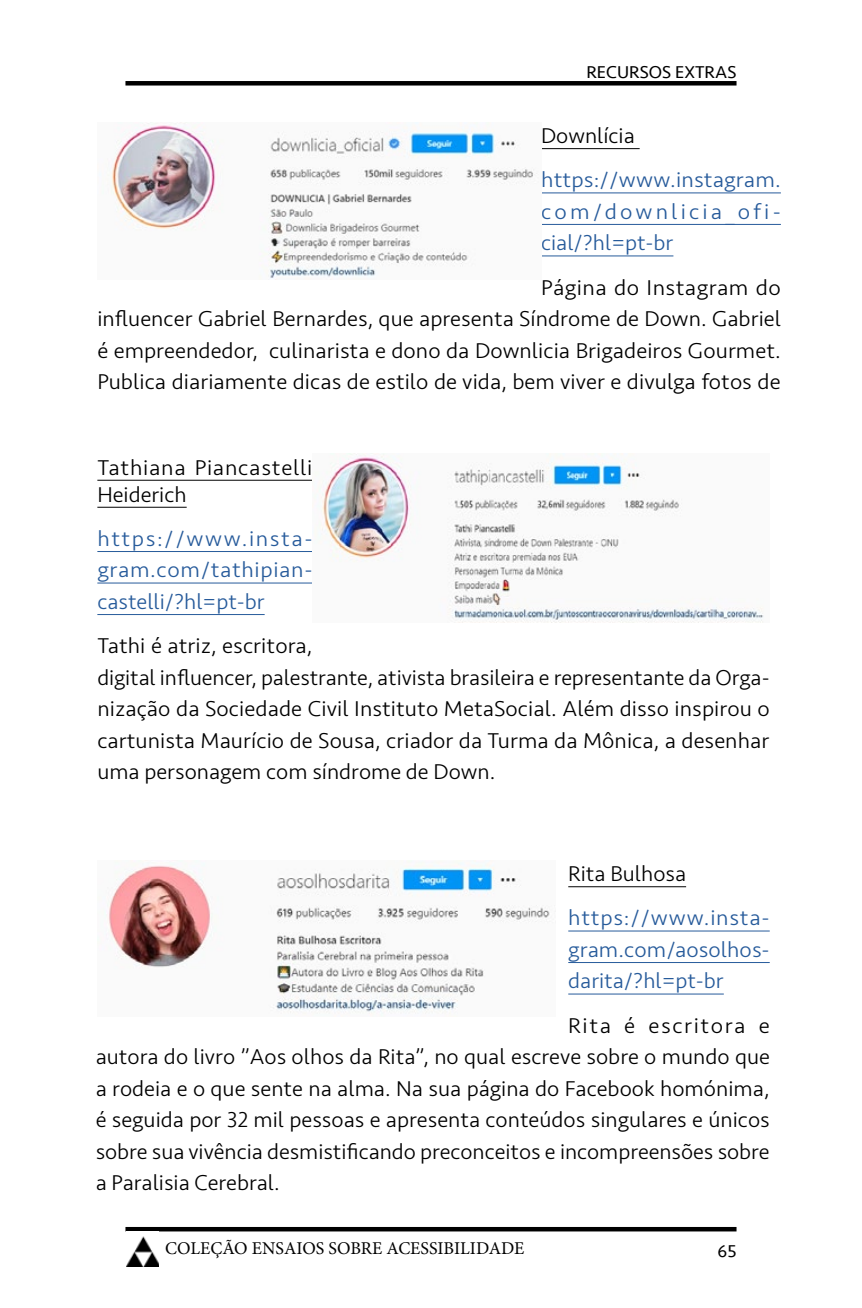
<style>
.page{position:relative;width:862px;height:1308px;background:#fff}
.page>*{position:absolute;margin:0;border:0;box-sizing:border-box;transform-origin:0 0}
.t1{font:300 22.5px/31.5px "Seravek";color:#000;text-align:justify}
.t2{font:300 22.5px/31.5px "Seravek";letter-spacing:.005em;color:#275b9b;text-align:justify}
.t3{font:300 22.5px/27px "Seravek";letter-spacing:.035em;color:#000}
.t4{font:18px "Minion Pro";color:#000}
.t5{font:18px "Seravek";color:#000}
</style>
<div class="page">
<hr style="left:125px;top:81px;width:611px;height:4px;background:#000">
<div style="left:125px;top:1226px;width:611px;height:5px;background:#000"></div>
<img style="left:126px;top:1236px;width:33px;height:30px">
<hr style="left:541px;top:148px;width:98px;height:1px;background:#000">
<hr style="left:541px;top:192px;width:239px;height:1px;background:#275b9b">
<hr style="left:541px;top:224px;width:239px;height:1px;background:#275b9b">
<hr style="left:541px;top:255px;width:132px;height:1px;background:#275b9b">
<img style="left:99px;top:122px;width:438px;height:158px">
<hr style="left:97px;top:480px;width:215px;height:1px;background:#000">
<hr style="left:97px;top:507px;width:89px;height:1px;background:#000">
<hr style="left:97px;top:551px;width:215px;height:1px;background:#275b9b">
<hr style="left:97px;top:582px;width:215px;height:1px;background:#275b9b">
<hr style="left:97px;top:614px;width:167px;height:1px;background:#275b9b">
<img style="left:312px;top:454px;width:452px;height:168px">
<hr style="left:568px;top:886px;width:117px;height:1px;background:#000">
<hr style="left:568px;top:930px;width:201px;height:1px;background:#275b9b">
<hr style="left:568px;top:962px;width:201px;height:1px;background:#275b9b">
<hr style="left:568px;top:993px;width:155px;height:1px;background:#275b9b">
<img style="left:97px;top:860px;width:453px;height:156px">
<p class="t5" style="left:586px;top:58px;width:151px">RECURSOS EXTRAS</p>
<p class="t1" style="left:541px;top:120px;width:95px">Downlícia</p>
<p class="t2" style="left:541px;top:164px;width:241px">https://www.instagram. com/downlicia_ofi&shy;cial/?hl=pt-br</p>
<p class="t1" style="left:97px;top:272px;width:684px;text-indent:443px">Página do Instagram do influencer Gabriel Bernardes, que apresenta Síndrome de Down. Gabriel é empreendedor, culinarista e dono da Downlicia Brigadeiros Gourmet.<br>Publica diariamente dicas de estilo de vida, bem viver e divulga fotos de</p>
<p class="t3" style="left:97px;top:454px;width:216px">Tathiana Piancastelli<br>Heiderich</p>
<p class="t2" style="left:97px;top:523px;width:216px">https://www.insta&shy;gram.com/tathipian&shy;castelli/?hl=pt-br</p>
<p class="t1" style="left:97px;top:630px;width:673px;text-align:left">Tathi é atriz, escritora,<br>digital influencer, palestrante, ativista brasileira e representante da Orga&shy;nização da Sociedade Civil Instituto MetaSocial. Além disso inspirou o cartunista Maurício de Sousa, criador da Turma da Mônica, a desenhar uma personagem com síndrome de Down.</p>
<p class="t1" style="left:568px;top:858px;width:119px">Rita Bulhosa</p>
<p class="t2" style="left:568px;top:902px;width:203px">https://www.insta&shy;gram.com/aosolhos&shy;darita/?hl=pt-br</p>
<p class="t1" style="left:96px;top:1009px;width:675px;text-indent:472px">Rita é escritora e autora do livro ”Aos olhos da Rita”, no qual escreve sobre o mundo que a rodeia e o que sente na alma. Na sua página do Facebook homónima, é seguida por 32 mil pessoas e apresenta conteúdos singulares e únicos sobre sua vivência desmistificando preconceitos e incompreensões sobre a Paralisia Cerebral.</p>
<p class="t4" style="left:165px;top:1235px;width:360px">COLEÇÃO ENSAIOS SOBRE ACESSIBILIDADE</p>
<p class="t5" style="left:717px;top:1237px;width:20px">65</p>
</div>
